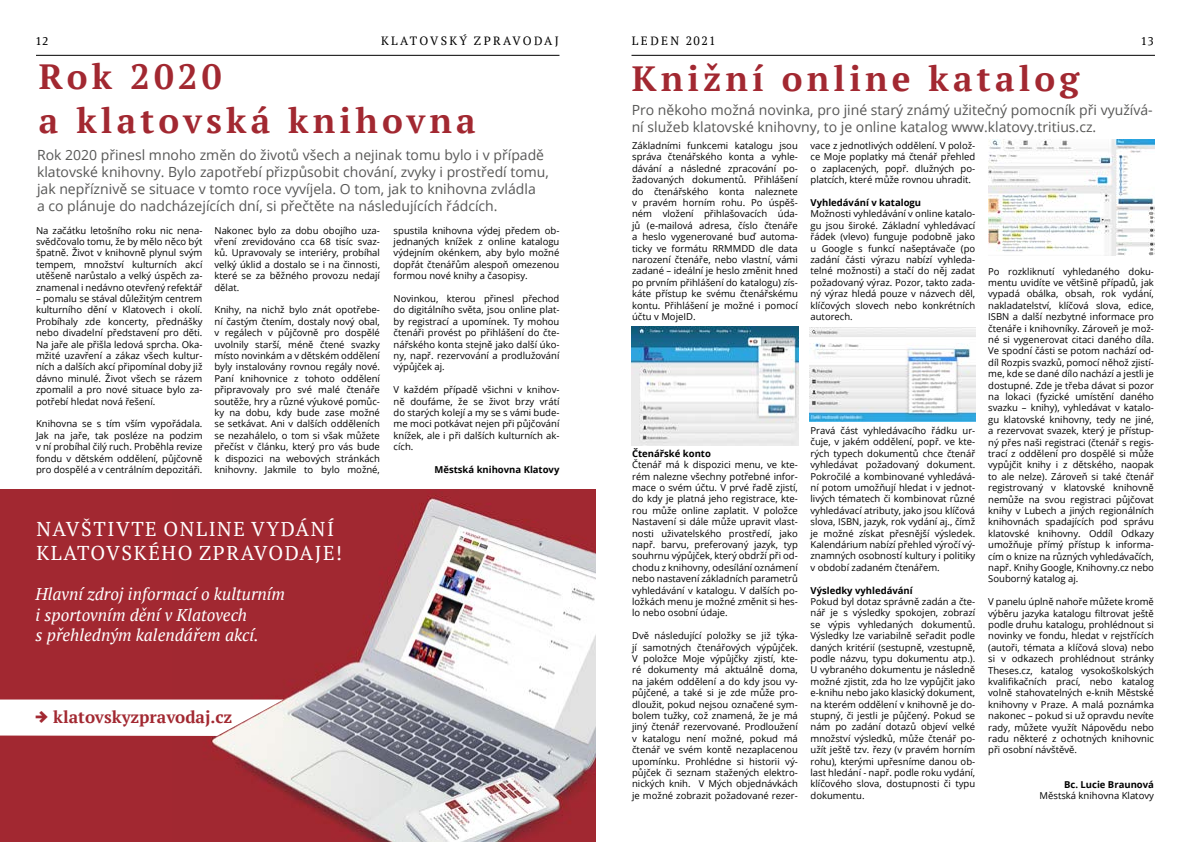
<style>
.page{position:relative;width:1191px;height:842px;background:#fff}
.page>*{position:absolute;margin:0;border:0;box-sizing:border-box;transform-origin:0 0}
.t1{font:700 35px/44px "PT Serif";letter-spacing:.12em;color:#a22831}
.t2{font:20px/24px "PT Serif";letter-spacing:.08em;color:#fff}
.t3{font:italic 17px/20.4px "PT Serif";color:#fff}
.t4{font:700 17px "PT Serif";color:#a22831}
.t5{font:14px/16.8px "Open Sans";color:#575756}
.t6{font:12px "PT Serif";letter-spacing:.2em;color:#000}
.t7{font:12px "Meta Serif Pro";color:#000}
.t8{font:9.5px/11.4px "Open Sans";color:#000;text-align:justify}
.t9{font:700 9.5px "Open Sans";color:#000}
.s1{font-family:"Zeppelin 33"}
</style>
<div class="page">
<hr style="left:36px;top:55px;width:523px;height:1px;background:#000">
<hr style="left:631px;top:55px;width:524px;height:1px;background:#000">
<div style="left:0;top:489px;width:595px;height:353px;background:#a22831"></div>
<img style="left:211px;top:495px;width:384px;height:347px">
<svg style="left:0;top:699px;width:284px;height:37px;background:#fbf8f7"></svg>
<img style="left:631px;top:326px;width:167px;height:119px">
<img style="left:809px;top:327px;width:166px;height:95px">
<img style="left:988px;top:140px;width:167px;height:116px">
<p class="t7" style="left:36px;top:32px;width:13px">12</p>
<p class="t6" style="left:381px;top:33px;width:179px">KLATOVSKÝ ZPRAVODAJ</p>
<p class="t6" style="left:632px;top:33px;width:85px">LEDEN 2021</p>
<p class="t7" style="left:1141px;top:32px;width:14px">13</p>
<h1 class="t1" style="left:39px;top:54px;width:438px">Rok 2020<br>a klatovská knihovna</h1>
<p class="t5" style="left:37px;top:146px;width:513px">Rok 2020 přinesl mnoho změn do životů všech a nejinak tomu bylo i v případě klatovské knihovny. Bylo zapotřebí přizpůsobit chování, zvyky i prostředí tomu, jak nepříznivě se situace v tomto roce vyvíjela. O tom, jak to knihovna zvládla<br>a co plánuje do nadcházejících dní, si přečtěte na následujících řádcích.</p>
<p class="t8" style="left:36px;top:224px;width:168px">Na začátku letošního roku nic nena&shy;svědčovalo tomu, že by mělo něco být špatně. Život v knihovně plynul svým tempem, množství kulturních akcí utěšeně narůstalo a velký úspěch za&shy;znamenal i nedávno otevřený refektář</p>
<p class="t8" style="left:36px;top:293px;width:168px">– pomalu se stával důležitým centrem kulturního dění v Klatovech i okolí.<br>Probíhaly zde koncerty, přednášky nebo divadelní představení pro děti.<br>Na jaře ale přišla ledová sprcha. Oka&shy;mžité uzavření a zákaz všech kultur&shy;ních a dalších akcí připomínal doby již dávno minulé. Život všech se rázem zpomalil a pro nové situace bylo za&shy;potřebí hledat nová řešení.</p>
<p class="t8" style="left:36px;top:418px;width:168px">Knihovna se s tím vším vypořádala.<br>Jak na jaře, tak posléze na podzim v ní probíhal čilý ruch. Proběhla revize fondu v dětském oddělení, půjčovně pro dospělé a v centrálním depozitáři.</p>
<p class="t8" style="left:214px;top:224px;width:167px">Nakonec bylo za dobu obojího uza&shy;vření zrevidováno cca 68 tisíc svaz&shy;ků. Upravovaly se interiéry, probíhal velký úklid a dostalo se i na činnosti, které se za běžného provozu nedají dělat.</p>
<p class="t8" style="left:214px;top:304px;width:167px">Knihy, na nichž bylo znát opotřebe&shy;ní častým čtením, dostaly nový obal, v regálech v půjčovně pro dospělé uvolnily starší, méně čtené svazky místo novinkám a v dětském oddělení byly instalovány rovnou regály nové.<br>Paní knihovnice z tohoto oddělení připravovaly pro své malé čtenáře soutěže, hry a různé výukové pomůc&shy;ky na dobu, kdy bude zase možné se setkávat. Ani v dalších odděleních se nezahálelo, o tom si však můžete přečíst v článku, který pro vás bude k dispozici na webových stránkách knihovny. Jakmile to bylo možné,</p>
<p class="t8" style="left:394px;top:224px;width:167px">spustila knihovna výdej předem ob&shy;jednaných knížek z online katalogu výdejním okénkem, aby bylo možné dopřát čtenářům alespoň omezenou formou nové knihy a časopisy.</p>
<p class="t8" style="left:394px;top:293px;width:167px">Novinkou, kterou přinesl přechod do digitálního světa, jsou online plat&shy;by registrací a upomínek. Ty mohou čtenáři provést po přihlášení do čte&shy;nářského konta stejně jako další úko&shy;ny, např. rezervování a prodlužování výpůjček aj.</p>
<p class="t8" style="left:394px;top:384px;width:167px">V každém případě všichni v knihov&shy;ně doufáme, že se život brzy vrátí do starých kolejí a my se s vámi bude&shy;me moci potkávat nejen při půjčování knížek, ale i při dalších kulturních ak&shy;cích.</p>
<p class="t9" style="left:434px;top:463px;width:127px">Městská knihovna Klatovy</p>
<h2 class="t2" style="left:36px;top:516px;width:307px">NAVŠTIVTE ONLINE VYDÁNÍ<br>KLATOVSKÉHO ZPRAVODAJE!</h2>
<h3 class="t3" style="left:36px;top:584px;width:251px">Hlavní zdroj informací o kulturním i sportovním dění v Klatovech<br>s přehledným kalendářem akcí.</h3>
<h3 class="t4" style="left:36px;top:706px;width:198px"><span class="s1">→</span> klatovskyzpravodaj.cz</h3>
<h1 class="t1" style="left:631px;top:56px;width:449px">Knižní online katalog</h1>
<h3 class="t5" style="left:631px;top:101px;width:522px">Pro někoho možná novinka, pro jiné starý známý užitečný pomocník při využívá&shy;ní služeb klatovské knihovny, to je online katalog www.klatovy.tritius.cz.</h3>
<p class="t8" style="left:632px;top:140px;width:167px">Základními funkcemi katalogu jsou správa čtenářského konta a vyhle&shy;dávání a následné zpracování po&shy;žadovaných dokumentů. Přihlášení do čtenářského konta naleznete v pravém horním rohu. Po úspěš&shy;ném vložení přihlašovacích úda&shy;jů (e-mailová adresa, číslo čtenáře a heslo vygenerované buď automa&shy;ticky ve formátu RRMMDD dle data narození čtenáře, nebo vlastní, vámi zadané – ideální je heslo změnit hned po prvním přihlášení do katalogu) zís&shy;káte přístup ke svému čtenářskému kontu. Přihlášení je možné i pomocí účtu v MojeID.</p>
<p class="t8" style="left:810px;top:140px;width:166px">vace z jednotlivých oddělení. V polož&shy;ce Moje poplatky má čtenář přehled o zaplacených, popř. dlužných po&shy;platcích, které může rovnou uhradit.</p>
<p class="t9" style="left:810px;top:196px;width:112px">Vyhledávání v katalogu</p>
<p class="t8" style="left:810px;top:208px;width:166px">Možnosti vyhledávání v online katalo&shy;gu jsou široké. Základní vyhledávací řádek (vlevo) funguje podobně jako u Google s funkcí našeptávače (po zadání části výrazu nabízí vyhleda&shy;telné možnosti) a stačí do něj zadat požadovaný výraz. Pozor, takto zada&shy;ný výraz hledá pouze v názvech děl, klíčových slovech nebo konkrétních autorech.</p>
<p class="t8" style="left:988px;top:265px;width:167px">Po rozkliknutí vyhledaného doku&shy;mentu uvidíte ve většině případů, jak vypadá obálka, obsah, rok vydání, nakladatelství, klíčová slova, edice, ISBN a další nezbytné informace pro čtenáře i knihovníky. Zároveň je mož&shy;né si vygenerovat citaci daného díla.<br>Ve spodní části se potom nachází od&shy;díl Rozpis svazků, pomocí něhož zjistí&shy;me, kde se dané dílo nachází a jestli je dostupné. Zde je třeba dávat si pozor na lokaci (fyzické umístění daného svazku – knihy), vyhledávat v katalo&shy;gu klatovské knihovny, tedy ne jiné, a rezervovat svazek, který je přístup&shy;ný přes naši registraci (čtenář s regis&shy;trací z oddělení pro dospělé si může vypůjčit knihy i z dětského, naopak to ale nelze). Zároveň si také čtenář registrovaný v klatovské knihovně nemůže na svou registraci půjčovat knihy v Lubech a jiných regionálních knihovnách spadajících pod správu klatovské knihovny. Oddíl Odkazy umožňuje přímý přístup k informa&shy;cím o knize na různých vyhledávačích, např. Knihy Google, Knihovny.cz nebo Souborný katalog aj.</p>
<p class="t8" style="left:988px;top:596px;width:167px">V panelu úplně nahoře můžete kromě výběru jazyka katalogu filtrovat ještě podle druhu katalogu, prohlédnout si novinky ve fondu, hledat v rejstřících (autoři, témata a klíčová slova) nebo si v odkazech prohlédnout stránky Theses.cz, katalog vysokoškolských kvalifikačních prací, nebo katalog volně stahovatelných e-knih Městské knihovny v Praze. A malá poznámka nakonec – pokud si už opravdu nevíte rady, můžete využít Nápovědu nebo radu některé z ochotných knihovnic při osobní návštěvě.</p>
<p class="t9" style="left:1064px;top:777px;width:91px">Bc. Lucie Braunová</p>
<p class="t8" style="left:1039px;top:790px;width:116px">Městská knihovna Klatovy</p>
<p class="t8" style="left:810px;top:425px;width:166px">Pravá část vyhledávacího řádku ur&shy;čuje, v jakém oddělení, popř. ve kte&shy;rých typech dokumentů chce čtenář vyhledávat požadovaný dokument.<br>Pokročilé a kombinované vyhledává&shy;ní potom umožňují hledat i v jednot&shy;livých tématech či kombinovat různé vyhledávací atributy, jako jsou klíčová slova, ISBN, jazyk, rok vydání aj., čímž je možné získat přesnější výsledek.<br>Kalendárium nabízí přehled výročí vý&shy;znamných osobností kultury i politiky v období zadaném čtenářem.</p>
<p class="t9" style="left:810px;top:583px;width:104px">Výsledky vyhledávání</p>
<p class="t8" style="left:810px;top:596px;width:166px">Pokud byl dotaz správně zadán a čte&shy;nář je s výsledky spokojen, zobrazí se výpis vyhledaných dokumentů.<br>Výsledky lze variabilně seřadit podle daných kritérií (sestupně, vzestupně, podle názvu, typu dokumentu atp.).<br>U vybraného dokumentu je následně možné zjistit, zda ho lze vypůjčit jako e-knihu nebo jako klasický dokument, na kterém oddělení v knihovně je do&shy;stupný, či jestli je půjčený. Pokud se nám po zadání dotazů objeví velké množství výsledků, může čtenář po&shy;užít ještě tzv. řezy (v pravém horním rohu), kterými upřesníme danou ob&shy;last hledání - např. podle roku vydání, klíčového slova, dostupnosti či typu dokumentu.</p>
<p class="t9" style="left:632px;top:447px;width:80px">Čtenářské konto</p>
<p class="t8" style="left:632px;top:459px;width:167px">Čtenář má k dispozici menu, ve kte&shy;rém nalezne všechny potřebné infor&shy;mace o svém účtu. V prvé řadě zjistí, do kdy je platná jeho registrace, kte&shy;rou může online zaplatit. V položce Nastavení si dále může upravit vlast&shy;nosti uživatelského prostředí, jako např. barvu, preferovaný jazyk, typ souhrnu výpůjček, který obdrží při od&shy;chodu z knihovny, odesílání oznámení nebo nastavení základních parametrů vyhledávání v katalogu. V dalších po&shy;ložkách menu je možné změnit si hes&shy;lo nebo osobní údaje.</p>
<p class="t8" style="left:632px;top:630px;width:167px">Dvě následující položky se již týka&shy;jí samotných čtenářových výpůjček.<br>V položce Moje výpůjčky zjistí, kte&shy;ré dokumenty má aktuálně doma, na jakém oddělení a do kdy jsou vy&shy;půjčené, a také si je zde může pro&shy;dloužit, pokud nejsou označené sym&shy;bolem tužky, což znamená, že je má jiný čtenář rezervované. Prodloužení v katalogu není možné, pokud má čtenář ve svém kontě nezaplacenou upomínku. Prohlédne si historii vý&shy;půjček či seznam stažených elektro&shy;nických knih. V Mých objednávkách je možné zobrazit požadované rezer-</p>
</div>
